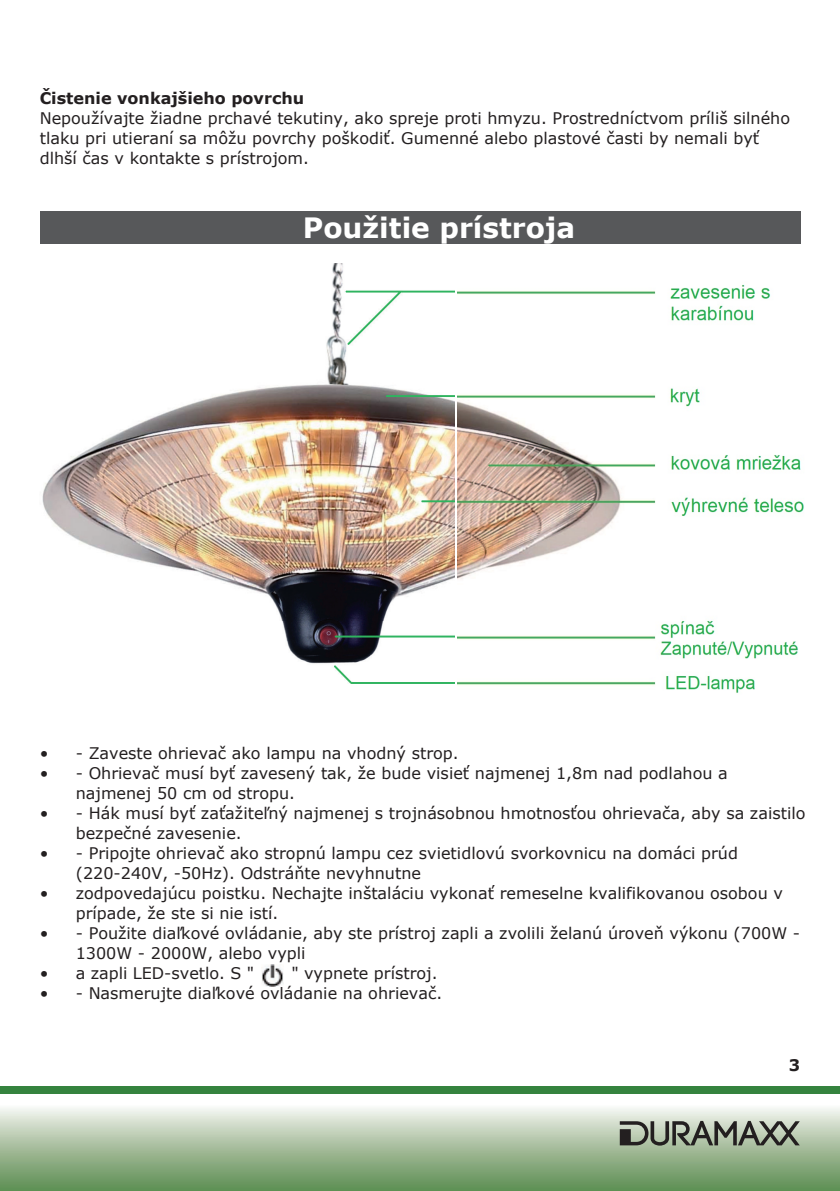
<style>
.page{position:relative;width:840px;height:1191px;background:#fff}
.page>*{position:absolute;margin:0;border:0;box-sizing:border-box;transform-origin:0 0}
.t1{font:700 28px "Verdana";color:#fff}
.t2{font:16px/20px "Verdana";color:#231f20}
.t3{font:700 16px "Verdana";color:#231f20}
</style>
<div class="page">
<div style="left:0;top:1100px;width:839px;height:91px;background:linear-gradient(to bottom,#fffdfd,#59894c)"></div>
<div style="left:0;top:1086px;width:839px;height:7px;background:#35833e"></div>
<svg style="left:619px;top:1120px;width:180px;height:25px;background:#82897c"></svg>
<div style="left:40px;top:211px;width:759px;height:33px;background:#57585a"></div>
<img style="left:262px;top:964px;width:21px;height:22px">
<img style="left:42px;top:264px;width:412px;height:420px">
<img style="left:457px;top:284px;width:347px;height:409px">
<p class="t3" style="left:40px;top:87px;width:266px">Čistenie vonkajšieho povrchu</p>
<p class="t2" style="left:40px;top:108px;width:751px">Nepoužívajte žiadne prchavé tekutiny, ako spreje proti hmyzu. Prostredníctvom príliš silného tlaku pri utieraní sa môžu povrchy poškodiť. Gumenné alebo plastové časti by nemali byť dlhší čas v kontakte s prístrojom.</p>
<h1 class="t1" style="left:302px;top:208px;width:274px">Použitie prístroja</h1>
<p class="t2" style="left:40px;top:743px;width:420px">• - Zaveste ohrievač ako lampu na vhodný strop.</p>
<p class="t2" style="left:76px;top:763px;width:653px;text-indent:-36px">• - Ohrievač musí byť zavesený tak, že bude visieť najmenej 1,8m nad podlahou a najmenej 50 cm od stropu.</p>
<p class="t2" style="left:76px;top:803px;width:730px;text-indent:-36px">• - Hák musí byť zaťažiteľný najmenej s trojnásobnou hmotnosťou ohrievača, aby sa zaistilo bezpečné zavesenie.</p>
<p class="t2" style="left:76px;top:843px;width:663px;text-indent:-36px">• - Pripojte ohrievač ako stropnú lampu cez svietidlovú svorkovnicu na domáci prúd (220-240V, -50Hz). Odstráňte nevyhnutne</p>
<p class="t2" style="left:76px;top:883px;width:708px;text-indent:-36px">• zodpovedajúcu poistku. Nechajte inštaláciu vykonať remeselne kvalifikovanou osobou v prípade, že ste si nie istí.</p>
<p class="t2" style="left:76px;top:923px;width:725px;text-indent:-36px">• - Použite diaľkové ovládanie, aby ste prístroj zapli a zvolili želanú úroveň výkonu (700W -<br>1300W - 2000W, alebo vypli</p>
<p class="t2" style="left:40px;top:963px;width:216px">• a zapli LED-svetlo. S "</p>
<p class="t2" style="left:291px;top:963px;width:148px">" vypnete prístroj.</p>
<p class="t2" style="left:40px;top:983px;width:404px">• - Nasmerujte diaľkové ovládanie na ohrievač.</p>
<p class="t3" style="left:788px;top:1054px;width:13px">3</p>
</div>
